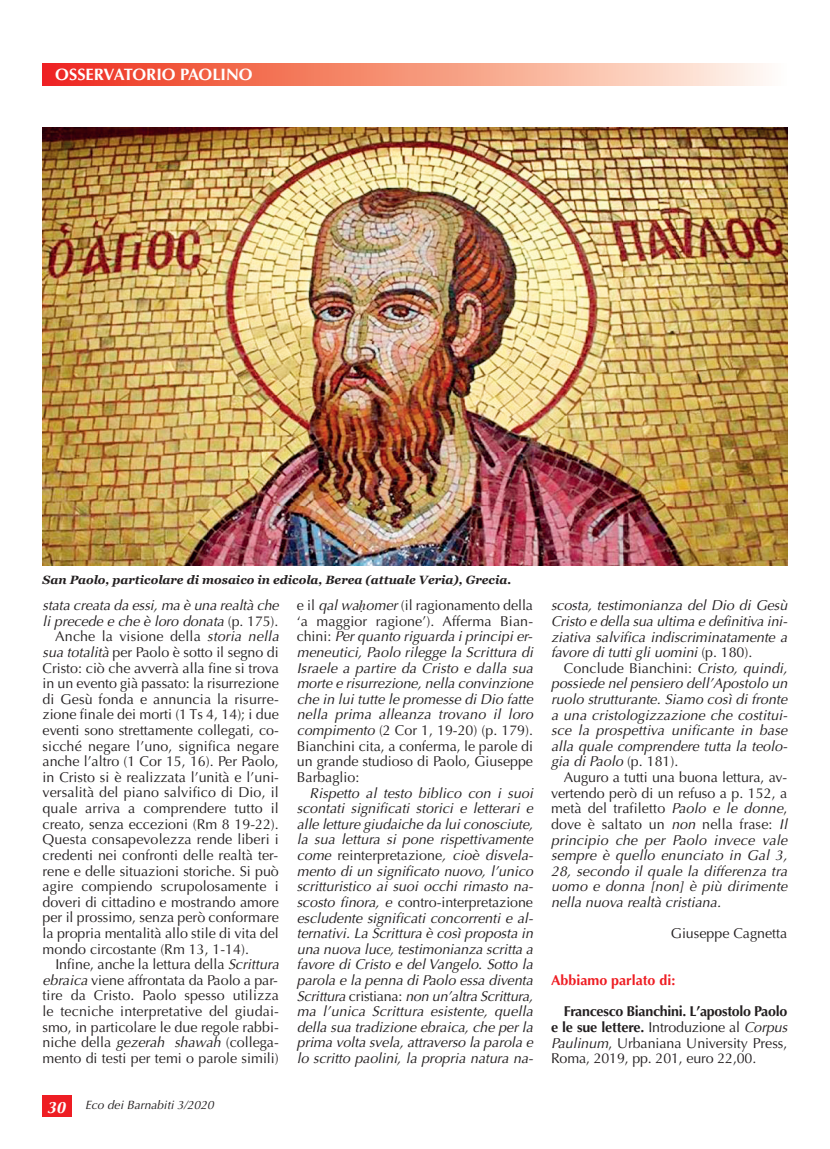
<style>
.page{position:relative;width:830px;height:1149px;background:#fff}
.page>*{position:absolute;margin:0;border:0;box-sizing:border-box;transform-origin:0 0}
.t1{font:700 16.5px "Optima";color:#fff}
.t2{font:italic 700 16.5px "Optima";color:#fff}
.t3{font:italic 14.25px/15.6px "Optima";color:#231f20;text-align:justify}
.t4{font:14.25px/15.6px "Optima";color:#231f20;text-align:justify}
.t5{font:700 14.25px "Optima";color:#ee1d23}
.t6{font:italic 700 12px "Georgia";color:#231f20}
.t7{font:italic 12px "Optima";letter-spacing:.005em;color:#231f20}
.s1{font-style:normal}
.s2{font-style:italic}
.s3{font-family:"Times"}
.s4{font-weight:700}
</style>
<div class="page">
<div style="left:43px;top:1095px;width:29px;height:21px;background:#ee1d23"></div>
<svg style="left:43px;top:64px;width:723px;height:21px;background:#f5927c"></svg>
<img style="left:43px;top:128px;width:744px;height:438px">
<p class="t1" style="left:55px;top:68px;width:199px">OSSERVATORIO PAOLINO</p>
<p class="t6" style="left:43px;top:572px;width:470px">San Paolo, particolare di mosaico in edicola, Berea (attuale Veria), Grecia.</p>
<p class="t3" style="left:43px;top:598px;width:237px">stata creata da essi, ma è una realtà che</p>
<p class="t3" style="left:43px;top:614px;width:237px">li precede e che è loro donata <span class="s1">(p. 175).</span></p>
<p class="t4" style="left:55px;top:629px;width:225px">Anche la visione della <span class="s2">storia nella</span></p>
<p class="t4" style="left:43px;top:645px;width:238px"><span class="s2">sua totalità</span> per Paolo è sotto il segno di</p>
<p class="t4" style="left:43px;top:661px;width:238px">Cristo: ciò che avverrà alla fine si trova</p>
<p class="t4" style="left:43px;top:676px;width:238px">in un evento già passato: la risurrezione</p>
<p class="t4" style="left:43px;top:692px;width:238px">di Gesù fonda e annuncia la risurre-</p>
<p class="t4" style="left:43px;top:708px;width:238px">zione finale dei morti (1 Ts 4, 14); i due</p>
<p class="t4" style="left:43px;top:723px;width:238px">eventi sono strettamente collegati, co-</p>
<p class="t4" style="left:43px;top:739px;width:238px">sicché negare l’uno, significa negare</p>
<p class="t4" style="left:43px;top:754px;width:238px">anche l’altro (1 Cor 15, 16). Per Paolo,</p>
<p class="t4" style="left:43px;top:770px;width:238px">in Cristo si è realizzata l’unità e l’uni-</p>
<p class="t4" style="left:43px;top:786px;width:238px">versalità del piano salvifico di Dio, il</p>
<p class="t4" style="left:43px;top:801px;width:238px">quale arriva a comprendere tutto il</p>
<p class="t4" style="left:43px;top:817px;width:238px">creato, senza eccezioni (Rm 8 19-22).</p>
<p class="t4" style="left:43px;top:832px;width:238px">Questa consapevolezza rende liberi i</p>
<p class="t4" style="left:43px;top:848px;width:237px">credenti nei confronti delle realtà ter-</p>
<p class="t4" style="left:43px;top:864px;width:238px">rene e delle situazioni storiche. Si può</p>
<p class="t4" style="left:43px;top:879px;width:238px">agire compiendo scrupolosamente i</p>
<p class="t4" style="left:43px;top:895px;width:238px">doveri di cittadino e mostrando amore</p>
<p class="t4" style="left:43px;top:910px;width:238px">per il prossimo, senza però conformare</p>
<p class="t4" style="left:43px;top:926px;width:238px">la propria mentalità allo stile di vita del</p>
<p class="t4" style="left:43px;top:942px;width:208px">mondo circostante (Rm 13, 1-14).</p>
<p class="t4" style="left:55px;top:957px;width:225px">Infine, anche la lettura della <span class="s2">Scrittura</span></p>
<p class="t4" style="left:43px;top:973px;width:237px"><span class="s2">ebraica</span> viene affrontata da Paolo a par-</p>
<p class="t4" style="left:43px;top:988px;width:238px">tire da Cristo. Paolo spesso utilizza</p>
<p class="t4" style="left:43px;top:1004px;width:238px">le tecniche interpretative del giudai-</p>
<p class="t4" style="left:43px;top:1020px;width:238px">smo, in particolare le due regole rabbi-</p>
<p class="t4" style="left:43px;top:1035px;width:238px">niche della <span class="s2">gezerah shawah</span> (collega-</p>
<p class="t4" style="left:43px;top:1051px;width:238px">mento di testi per temi o parole simili)</p>
<p class="t2" style="left:47px;top:1099px;width:20px">30</p>
<p class="t7" style="left:85px;top:1099px;width:130px">Eco dei Barnabiti 3/2020</p>
<p class="t3" style="left:297px;top:598px;width:238px"><span class="s1">e il</span> qal wa<span class="s3">ḥ</span>omer <span class="s1">(il ragionamento della ‘a maggior ragione’). Afferma Bian&shy;chini:</span> Per quanto riguarda i principi er&shy;meneutici, Paolo rilegge la Scrittura di Israele a partire da Cristo e dalla sua morte e risurrezione, nella convinzione che in lui tutte le promesse di Dio fatte nella prima alleanza trovano il loro compimento <span class="s1">(2 Cor 1, 19-20) (p. 179).<br>Bianchini cita, a conferma, le parole di un grande studioso di Paolo, Giuseppe Barbaglio:</span></p>
<p class="t3" style="left:296px;top:786px;width:238px;text-indent:13px">Rispetto al testo biblico con i suoi scontati significati storici e letterari e alle letture giudaiche da lui conosciute, la sua lettura si pone rispettivamente come <span class="s1">reinterpretazione</span>, cioè disvela&shy;mento di un significato nuovo, l’unico scritturistico ai suoi occhi rimasto na&shy;scosto finora, e <span class="s1">contro-interpretazione </span>escludente significati concorrenti e al&shy;ternativi. La Scrittura è così proposta in una nuova luce, testimonianza scritta a favore di Cristo e del Vangelo. Sotto la parola e la penna di Paolo essa diventa Scrittura <span class="s1">cristiana:</span> non un’altra Scrittura, ma l’unica Scrittura esistente, quella della sua tradizione ebraica, che per la prima volta svela, attraverso la parola e lo scritto paolini, la propria natura na-</p>
<p class="t3" style="left:551px;top:599px;width:237px">scosta, testimonianza del Dio di Gesù Cristo e della sua ultima e definitiva ini&shy;ziativa salvifica indiscriminatamente a favore di tutti gli uomini <span class="s1">(p. 180).</span></p>
<p class="t3" style="left:550px;top:661px;width:238px;text-indent:13px"><span class="s1">Conclude Bianchini:</span> Cristo, quindi, possiede nel pensiero dell’Apostolo un ruolo strutturante. Siamo così di fronte a una cristologizzazione che costitui&shy;sce la prospettiva unificante in base alla quale comprendere tutta la teolo&shy;gia di Paolo <span class="s1">(p. 181).</span></p>
<p class="t3" style="left:550px;top:770px;width:238px;text-indent:13px"><span class="s1">Auguro a tutti una buona lettura, av&shy;vertendo però di un refuso a p. 152, a metà del trafiletto</span> Paolo e le donne<span class="s1">, dove è saltato un</span> non <span class="s1">nella frase:</span> Il principio che per Paolo invece vale sempre è quello enunciato in Gal 3, 28, secondo il quale la differenza tra uomo e donna [non] è più dirimente nella nuova realtà cristiana.</p>
<p class="t4" style="left:670px;top:926px;width:118px">Giuseppe Cagnetta</p>
<p class="t5" style="left:550px;top:974px;width:126px">Abbiamo parlato di:</p>
<p class="t4" style="left:550px;top:1004px;width:238px;text-indent:13px"><span class="s4">Francesco Bianchini. L’apostolo Paolo e le sue lettere.</span> Introduzione al <span class="s2">Corpus Paulinum</span>, Urbaniana University Press, Roma, 2019, pp. 201, euro 22,00.</p>
</div>
